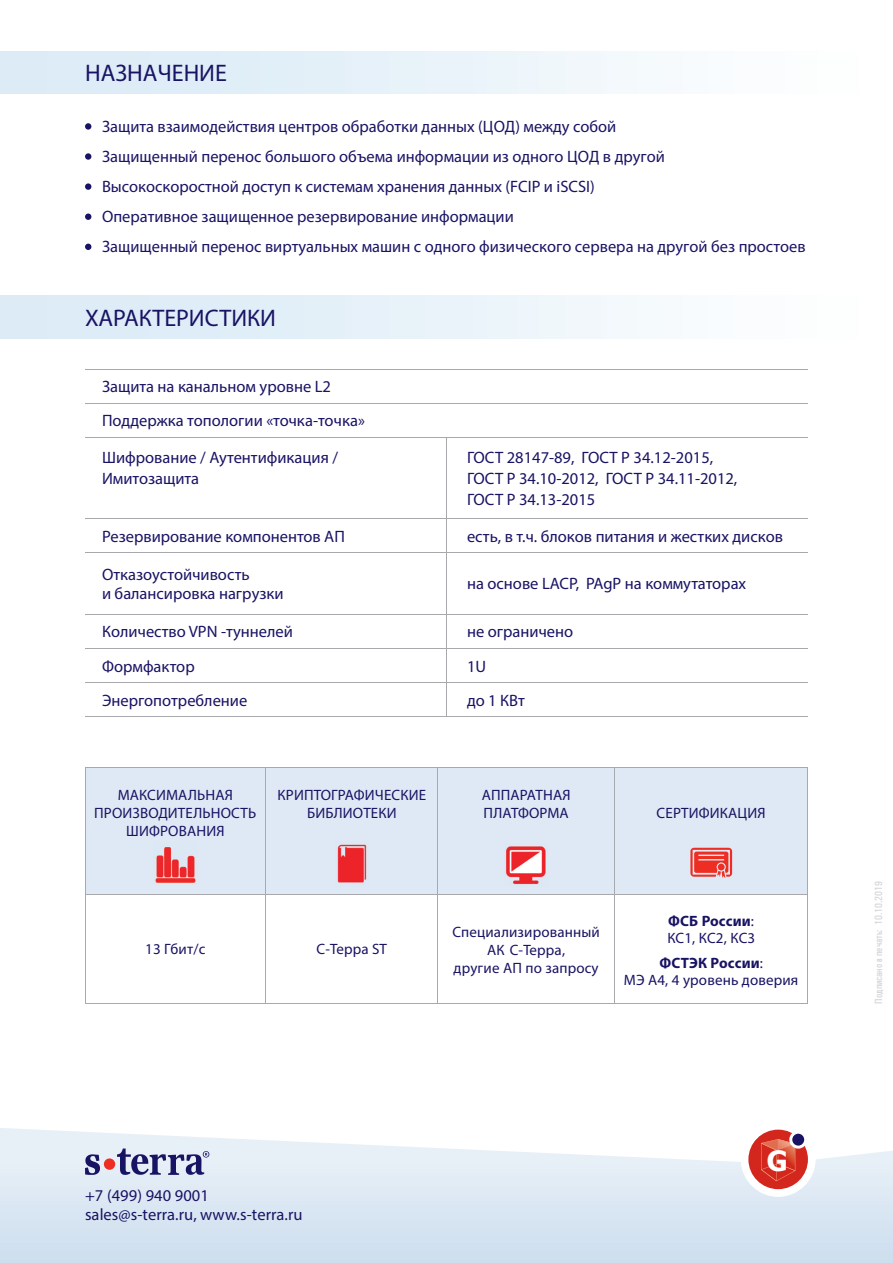
<style>
.page{position:relative;width:893px;height:1263px;background:#fff}
.page>*{position:absolute;margin:0;border:0;box-sizing:border-box;transform-origin:0 0}
.t1{font:700 28.2px "Tahoma";color:#fff}
.t2{font:24px "Myriad Pro";color:#191364}
.t3{font:16.5px/30px "Myriad Pro";color:#191364}
.t4{font:15px/18px "Myriad Pro";letter-spacing:.01em;color:#191364;text-align:center}
.t5{font:500 10.5px "Univers Condensed";color:#d1d2d4}
.s1{font-weight:700}
</style>
<div class="page">
<div style="left:85px;top:767px;width:723px;height:127px;background:#dfe9f5"></div>
<div style="left:85px;top:123px;width:6px;height:7px;background:#191364;border-radius:50%"></div>
<div style="left:85px;top:153px;width:6px;height:7px;background:#191364;border-radius:50%"></div>
<div style="left:85px;top:183px;width:6px;height:7px;background:#191364;border-radius:50%"></div>
<svg style="left:85px;top:214px;width:6px;height:6px"></svg>
<svg style="left:85px;top:244px;width:6px;height:6px"></svg>
<hr style="left:85px;top:438px;width:723px;height:1px;background:#a8a9ad">
<hr style="left:85px;top:404px;width:723px;height:1px;background:#a8a9ad">
<hr style="left:85px;top:370px;width:723px;height:1px;background:#a8a9ad">
<hr style="left:85px;top:518px;width:723px;height:1px;background:#a8a9ad">
<hr style="left:85px;top:552px;width:723px;height:1px;background:#a8a9ad">
<hr style="left:85px;top:614px;width:723px;height:1px;background:#a8a9ad">
<hr style="left:85px;top:648px;width:723px;height:1px;background:#a8a9ad">
<hr style="left:85px;top:682px;width:723px;height:1px;background:#a8a9ad">
<hr style="left:85px;top:716px;width:723px;height:1px;background:#a8a9ad">
<hr style="left:85px;top:767px;width:723px;height:1px;background:#a8a9ad">
<hr style="left:85px;top:894px;width:723px;height:1px;background:#a8a9ad">
<hr style="left:85px;top:1003px;width:723px;height:1px;background:#a8a9ad">
<hr style="left:446px;top:438px;width:1px;height:278px;background:#a8a9ad">
<hr style="left:438px;top:767px;width:1px;height:236px;background:#a8a9ad">
<hr style="left:614px;top:767px;width:1px;height:236px;background:#a8a9ad">
<hr style="left:808px;top:767px;width:1px;height:236px;background:#a8a9ad">
<hr style="left:265px;top:767px;width:1px;height:236px;background:#a8a9ad">
<hr style="left:85px;top:767px;width:1px;height:236px;background:#a8a9ad">
<img style="left:155px;top:847px;width:41px;height:36px">
<img style="left:337px;top:844px;width:30px;height:39px">
<img style="left:506px;top:846px;width:40px;height:38px">
<svg style="left:0;top:1128px;width:893px;height:135px;background:#dfeaf4"></svg>
<svg style="left:85px;top:1154px;width:15px;height:21px"></svg>
<div style="left:104px;top:1158px;width:11px;height:12px;background:#ee2e22;border-radius:50%"></div>
<svg style="left:117px;top:1148px;width:92px;height:27px;background:#9c9fc1"></svg>
<svg style="left:690px;top:848px;width:42px;height:30px"></svg>
<div style="left:718px;top:864px;width:7px;height:6px;background:#ee2e22;border-radius:50%"></div>
<svg style="left:741px;top:1128px;width:74px;height:69px"></svg>
<h2 class="t2" style="left:85px;top:58px;width:143px">НАЗНАЧЕНИЕ</h2>
<p class="t3" style="left:102px;top:111px;width:705px">Защита взаимодействия центров обработки данных (ЦОД) между собой<br>Защищенный перенос большого объема информации из одного ЦОД в другой Высокоскоростной доступ к системам хранения данных (FCIP и iSCSI)<br>Оперативное защищенное резервирование информации<br>Защищенный перенос виртуальных машин с одного физического сервера на другой без простоев</p>
<h2 class="t2" style="left:85px;top:303px;width:192px">ХАРАКТЕРИСТИКИ</h2>
<p class="t3" style="left:102px;top:369px;width:264px;line-height:34px">Защита на канальном уровне L2<br>Поддержка топологии «точка-точка»</p>
<p class="t3" style="left:102px;top:446px;width:237px;line-height:21px">Шифрование / Аутентификация /<br>Имитозащита</p>
<p class="t3" style="left:467px;top:446px;width:272px;line-height:21px">ГОСТ 28147-89, ГОСТ Р 34.12-2015,<br>ГОСТ Р 34.10-2012, ГОСТ Р 34.11-2012,<br>ГОСТ Р 34.13-2015</p>
<p class="t3" style="left:102px;top:521px;width:244px">Резервирование компонентов АП</p>
<p class="t3" style="left:467px;top:521px;width:317px">есть, в т.ч. блоков питания и жестких дисков</p>
<p class="t3" style="left:102px;top:564px;width:183px;line-height:19.5px">Отказоустойчивость<br>и балансировка нагрузки</p>
<p class="t3" style="left:467px;top:569px;width:281px">на основе LACP, PAgP на коммутаторах</p>
<p class="t3" style="left:102px;top:616px;width:192px">Количество VPN -туннелей</p>
<p class="t3" style="left:467px;top:616px;width:108px">не ограничено</p>
<p class="t3" style="left:102px;top:651px;width:94px">Формфактор</p>
<p class="t3" style="left:467px;top:652px;width:21px">1U</p>
<p class="t3" style="left:102px;top:685px;width:147px">Энергопотребление</p>
<p class="t3" style="left:467px;top:685px;width:59px">до 1 КВт</p>
<p class="t4" style="left:94px;top:786px;width:164px">МАКСИМАЛЬНАЯ<br>ПРОИЗВОДИТЕЛЬНОСТЬ<br>ШИФРОВАНИЯ</p>
<p class="t4" style="left:278px;top:786px;width:150px">КРИПТОГРАФИЧЕСКИЕ<br>БИБЛИОТЕКИ</p>
<p class="t4" style="left:482px;top:786px;width:90px;text-align:left">АППАРАТНАЯ<br>ПЛАТФОРМА</p>
<p class="t4" style="left:657px;top:804px;width:110px">СЕРТИФИКАЦИЯ</p>
<p class="t4" style="left:145px;top:939px;width:62px">13 Гбит/с</p>
<p class="t4" style="left:316px;top:939px;width:72px">С-Терра ST</p>
<p class="t3" style="left:85px;top:1185px;width:219px;line-height:19.8px">+7 (499) 940 9001 sales@s-terra.ru, www.s-terra.ru</p>
<p class="t4" style="left:452px;top:923px;width:149px">Специализированный<br>АК С-Терра,<br>другие АП по запросу</p>
<p class="t4" style="left:668px;top:912px;width:89px;line-height:17.2px;text-align:left"><span class="s1">ФСБ России</span>:<br>КС1, КС2, КС3</p>
<p class="t4" style="left:624px;top:954px;width:176px;line-height:17.2px"><span class="s1">ФСТЭК России</span>:<br>МЭ А4, 4 уровень доверия</p>
<h1 class="t1" style="left:767px;top:1142px;width:22px">G</h1>
<p class="t5" style="left:872px;top:1003px;width:124px;rotate:-90deg">Подписано в печать: 10.10.2019</p>
</div>
